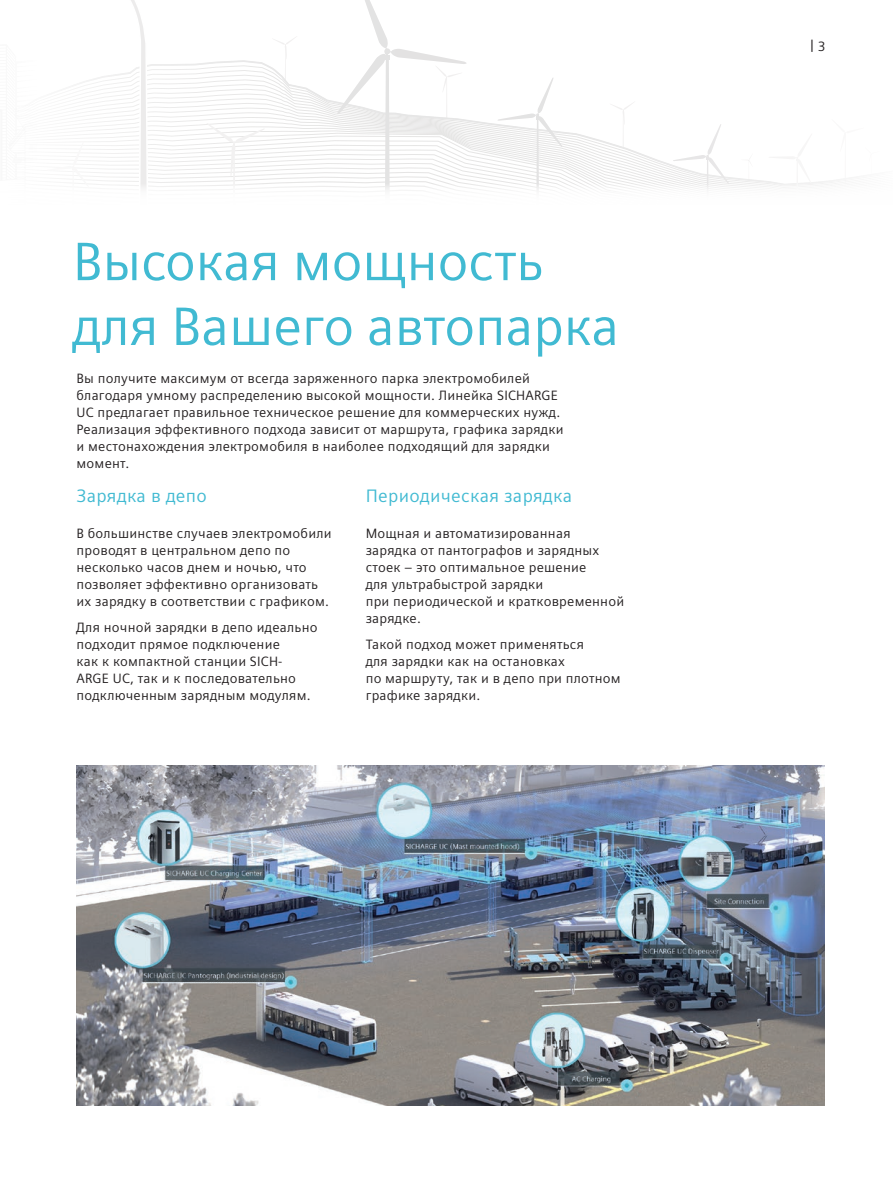
<style>
.page{position:relative;width:893px;height:1191px;background:#fff}
.page>*{position:absolute;margin:0;border:0;box-sizing:border-box;transform-origin:0 0}
._01__Headline_36pt_A{font:54px/64.8px "Siemens Sans Global";letter-spacing:-.01em;color:#41bad2}
._04__Subhead_12p5_Bl{font:18px "Siemens Sans Global";letter-spacing:.015em;color:#41bad2}
._05__Bodytext_9pt_ro{font:13.5px/17px "Siemens Sans Global";letter-spacing:.015em;color:#231f20}
</style>
<div class="page">
<svg style="left:72px;top:0;width:767px;height:183px"></svg>
<img style="left:77px;top:765px;width:748px;height:341px">
<p class="_01__Headline_36pt_A" style="left:73px;top:231px;width:548px">Высокая мощность для Вашего автопарка</p>
<p class="_05__Bodytext_9pt_ro" style="left:77px;top:370px;width:489px">Вы получите максимум от всегда заряженного парка электромобилей благодаря умному распределению высокой мощности. Линейка SICHARGE UC предлагает правильное техническое решение для коммерческих нужд.<br>Реализация эффективного подхода зависит от маршрута, графика зарядки и местонахождения электромобиля в наиболее подходящий для зарядки момент.</p>
<p class="_04__Subhead_12p5_Bl" style="left:77px;top:482px;width:132px">Зарядка в депо</p>
<p class="_05__Bodytext_9pt_ro" style="left:77px;top:526px;width:257px">В большинстве случаев электромобили проводят в центральном депо по несколько часов днем и ночью, что позволяет эффективно организовать их зарядку в соответствии с графиком.</p>
<p class="_05__Bodytext_9pt_ro" style="left:77px;top:619px;width:243px">Для ночной зарядки в депо идеально подходит прямое подключение<br>как к компактной станции SICH-<br>ARGE UC, так и к последовательно подключенным зарядным модулям.</p>
<p class="_04__Subhead_12p5_Bl" style="left:366px;top:482px;width:208px">Периодическая зарядка</p>
<p class="_05__Bodytext_9pt_ro" style="left:366px;top:526px;width:260px">Мощная и автоматизированная зарядка от пантографов и зарядных стоек – это оптимальное решение<br>для ультрабыстрой зарядки<br>при периодической и кратковременной зарядке.</p>
<p class="_05__Bodytext_9pt_ro" style="left:366px;top:636px;width:257px">Такой подход может применяться<br>для зарядки как на остановках<br>по маршруту, так и в депо при плотном графике зарядки.</p>
<p class="_05__Bodytext_9pt_ro" style="left:810px;top:37px;width:17px">| 3</p>
</div>
